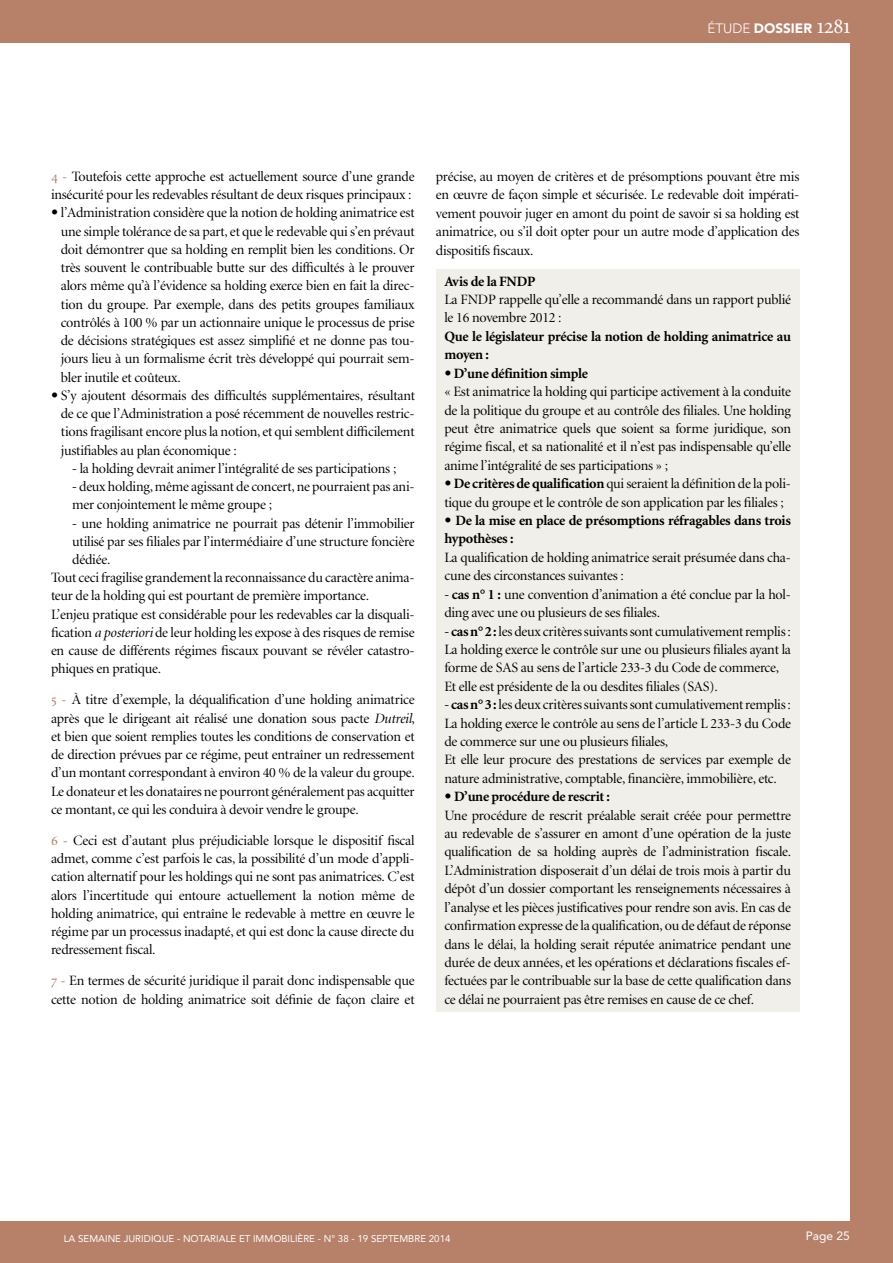
<style>
.page{position:relative;width:893px;height:1263px;background:#fff}
.page>*{position:absolute;margin:0;border:0;box-sizing:border-box;transform-origin:0 0}
.t1{font:22.5px "Minion Regular SC";color:#fff}
.t2{font:14.25px/18.5px "Minion Display";letter-spacing:-.015em;color:#000}
.t3{font:700 14.25px/18.5px "Minion";letter-spacing:-.02em;color:#000}
.t4{font:300 13.5px "Avenir LT";color:#fff}
.t5{font:12px "Avenir LT";color:#fff}
.t6{font:9.75px "Avenir LT";color:#fff}
.s1{font-weight:900}
.s2{font-family:"Avenir LT";font-weight:900;font-size:13.5px}
.s3{font-family:"Minion Regular SC";color:#b68069}
.s4{font-family:"Avenir LT";font-weight:300}
.s5{font-style:italic}
.s6{font-family:"Minion";font-weight:700}
</style>
<div class="page">
<div style="left:0;top:0;width:893px;height:43px;background:#b68069"></div>
<div style="left:0;top:1221px;width:893px;height:42px;background:#b68069"></div>
<div style="left:850px;top:0;width:43px;height:1263px;background:#b68069"></div>
<div style="left:436px;top:269px;width:363px;height:743px;background:#f1efe9"></div>
<p class="t4" style="left:707px;top:20px;width:57px">ÉTUDE <span class="s1">DOSS</span></p>
<h1 class="t1" style="left:791px;top:14px;width:61px"><span class="s2">IER</span> 1281</h1>
<p class="t2" style="left:51px;top:168px;width:365px"><span class="s3">4 -</span> Toutefois cette approche est actuellement source d’une grande insécurité pour les redevables résultant de deux risques principaux :</p>
<p class="t2" style="left:61px;top:204px;width:355px;text-align:justify;text-indent:-10px"><span class="s4">•</span> l’Administration considère que la notion de holding animatrice est une simple tolérance de sa part, et que le redevable qui s’en prévaut doit démontrer que sa holding en remplit bien les conditions. Or très souvent le contribuable butte sur des difficultés à le prouver alors même qu’à l’évidence sa holding exerce bien en fait la direc&shy;tion du groupe. Par exemple, dans des petits groupes familiaux contrôlés à 100 % par un actionnaire unique le processus de prise de décisions stratégiques est assez simplifié et ne donne pas tou&shy;jours lieu à un formalisme écrit très développé qui pourrait sem&shy;bler inutile et coûteux.</p>
<p class="t2" style="left:61px;top:387px;width:356px;text-align:justify;text-indent:-10px"><span class="s4">•</span> S ’y ajoutent désormais des difficultés supplémentaires, résultant de ce que l’Administration a posé récemment de nouvelles restric&shy;tions fragilisant encore plus la notion, et qui semblent difficilement justifiables au plan économique :</p>
<p class="t2" style="left:72px;top:459px;width:326px"><span class="s4">-</span> la holding devrait animer l’intégralité de ses participations ;</p>
<p class="t2" style="left:72px;top:478px;width:344px"><span class="s4">-</span> deux holding, même agissant de concert, ne pourraient pas ani&shy;mer conjointement le même groupe ;</p>
<p class="t2" style="left:72px;top:514px;width:344px"><span class="s4">-</span> une holding animatrice ne pourrait pas détenir l’immobilier</p>
<p class="t2" style="left:72px;top:532px;width:344px">utilisé par ses filiales par l’intermédiaire d’une structure foncière</p>
<p class="t2" style="left:72px;top:551px;width:40px">dédiée.</p>
<p class="t2" style="left:51px;top:569px;width:365px">Tout ceci fragilise grandement la reconnaissance du caractère anima-</p>
<p class="t2" style="left:51px;top:587px;width:320px">teur de la holding qui est pourtant de première importance.</p>
<p class="t2" style="left:51px;top:605px;width:365px">L’enjeu pratique est considérable pour les redevables car la disquali-</p>
<p class="t2" style="left:51px;top:624px;width:365px">fication <span class="s5">a posteriori</span> de leur holding les expose à des risques de remise</p>
<p class="t2" style="left:51px;top:642px;width:365px">en cause de différents régimes fiscaux pouvant se révéler catastro-</p>
<p class="t2" style="left:51px;top:660px;width:112px">phiques en pratique.</p>
<p class="t2" style="left:51px;top:691px;width:365px;text-align:justify"><span class="s3">5 -</span> À titre d’exemple, la déqualification d’une holding animatrice après que le dirigeant ait réalisé une donation sous pacte <span class="s5">Dutreil</span>, et bien que soient remplies toutes les conditions de conservation et de direction prévues par ce régime, peut entraîner un redressement d’un montant correspondant à environ 40 % de la valeur du groupe.<br>Le donateur et les donataires ne pourront généralement pas acquitter ce montant, ce qui les conduira à devoir vendre le groupe.</p>
<p class="t2" style="left:51px;top:832px;width:365px;text-align:justify"><span class="s3">6 -</span> Ceci est d’autant plus préjudiciable lorsque le dispositif fiscal admet, comme c’est parfois le cas, la possibilité d’un mode d’appli&shy;cation alternatif pour les holdings qui ne sont pas animatrices. C’est alors l’incertitude qui entoure actuellement la notion même de holding animatrice, qui entraîne le redevable à mettre en œuvre le régime par un processus inadapté, et qui est donc la cause directe du redressement fiscal.</p>
<p class="t2" style="left:51px;top:972px;width:365px"><span class="s3">7 -</span> En termes de sécurité juridique il parait donc indispensable que cette notion de holding animatrice soit définie de façon claire et</p>
<p class="t2" style="left:436px;top:168px;width:365px;text-align:justify">précise, au moyen de critères et de présomptions pouvant être mis en œuvre de façon simple et sécurisée. Le redevable doit impérati&shy;vement pouvoir juger en amont du point de savoir si sa holding est animatrice, ou s’il doit opter pour un autre mode d’application des dispositifs fiscaux.</p>
<p class="t3" style="left:444px;top:272px;width:93px">Avis de la FNDP</p>
<p class="t2" style="left:444px;top:291px;width:348px">La FNDP rappelle qu’elle a recommandé dans un rapport publié le 16 novembre 2012 :</p>
<p class="t3" style="left:444px;top:327px;width:348px">Que le législateur précise la notion de holding animatrice au moyen :</p>
<p class="t3" style="left:444px;top:364px;width:145px"><span class="s4">•</span> D’une définition simple</p>
<p class="t2" style="left:444px;top:383px;width:348px;text-align:justify">« Est animatrice la holding qui participe activement à la conduite de la politique du groupe et au contrôle des filiales. Une holding peut être animatrice quels que soient sa forme juridique, son régime fiscal, et sa nationalité et il n’est pas indispensable qu’elle anime l’intégralité de ses participations » ;</p>
<p class="t2" style="left:444px;top:475px;width:348px"><span class="s4">•</span> <span class="s6">De critères de qualification</span>qui seraient la définition de la poli&shy;tique du groupe et le contrôle de son application par les filiales ;</p>
<p class="t3" style="left:444px;top:512px;width:348px"><span class="s4">•</span> De la mise en place de présomptions réfragables dans trois hypothèses :</p>
<p class="t2" style="left:444px;top:549px;width:348px">La qualification de holding animatrice serait présumée dans cha&shy;cune des circonstances suivantes :</p>
<p class="t2" style="left:444px;top:585px;width:348px"><span class="s4">-</span> <span class="s6">cas n° 1 :</span> une convention d’animation a été conclue par la hol&shy;ding avec une ou plusieurs de ses filiales.</p>
<p class="t2" style="left:444px;top:622px;width:348px;text-align:justify"><span class="s4">-</span> <span class="s6">cas n°2:</span> les deux critères suivants sont cumulativement remplis:<br>La holding exerce le contrôle sur une ou plusieurs filiales ayant la forme de SAS</p>
<p class="t2" style="left:444px;top:659px;width:336px;text-indent:76px">au sens de l’article 233-3 du Code de commerce,<br>Et elle est présidente de la ou desdites filiales (SAS ).</p>
<p class="t2" style="left:444px;top:696px;width:348px"><span class="s4">-</span> <span class="s6">cas n°3:</span> les deux critères suivants sont cumulativement remplis:<br>La holding exerce le contrôle au sens de l’article L 233-3 du Code de commerce sur une ou plusieurs filiales,<br>Et elle leur procure des prestations de services par exemple de nature administrative, comptable, financière, immobilière, etc.</p>
<p class="t3" style="left:444px;top:788px;width:167px"><span class="s4">•</span> D’une procédure de rescrit :</p>
<p class="t2" style="left:444px;top:806px;width:348px;text-align:justify">Une procédure de rescrit préalable serait créée pour permettre au redevable de s’assurer en amont d’une opération de la juste qualification de sa holding auprès de l’administration fiscale.<br>L’Administration disposerait d’un délai de trois mois à partir du dépôt d’un dossier comportant les renseignements nécessaires à l’analyse et les pièces justificatives pour rendre son avis. En cas de confirmation expresse de la qualification, ou de défaut de réponse dans le délai, la holding serait réputée animatrice pendant une durée de deux années, et les opérations et déclarations fiscales ef&shy;fectuées par le contribuable sur la base de cette qualification dans ce délai ne pourraient pas être remises en cause de ce chef.</p>
<p class="t6" style="left:64px;top:1233px;width:147px">LA SEMAINE JURIDIQUE - NOTARIA</p>
<p class="t6" style="left:226px;top:1233px;width:35px">LE ET IMM</p>
<p class="t6" style="left:273px;top:1233px;width:179px">OBI LI ÈRE - N° 38 - 19 SEPTEMBRE 2014</p>
<p class="t5" style="left:806px;top:1229px;width:46px">PAGE 25</p>
</div>
